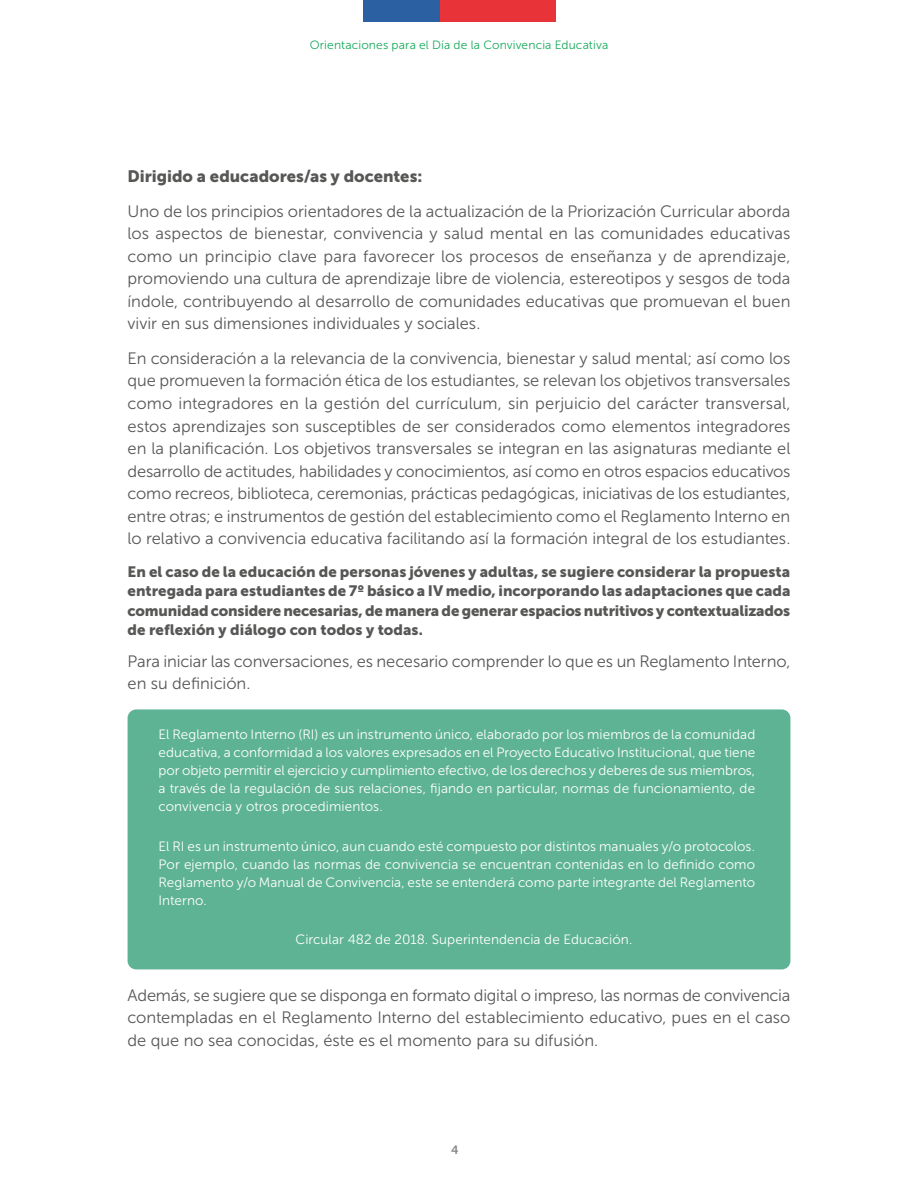
<style>
.page{position:relative;width:918px;height:1188px;background:#fff}
.page>*{position:absolute;margin:0;border:0;box-sizing:border-box;transform-origin:0 0}
.t1{font:16.5px/22.5px "Museo Sans 300";letter-spacing:-.005em;color:#575756;text-align:justify}
.t2{font:16.5px "Museo Sans 900";color:#575756}
.t3{font:15px/19.5px "Museo Sans 900";color:#575756;text-align:justify}
.t4{font:13.5px/18px "Museo Sans 300";letter-spacing:.005em;color:#fff;text-align:justify}
.t5{font:12px "Museo Sans 300";letter-spacing:.015em;color:#14aa5a}
.t6{font:12px "Museo Sans 700";color:#878787}
</style>
<div class="page">
<div style="left:128px;top:709px;width:662px;height:260px;background:#5eb394;border-radius:9px"></div>
<div style="left:363px;top:0;width:80px;height:21px;background:#2b61a3"></div>
<div style="left:440px;top:0;width:115px;height:21px;background:#e83338"></div>
<p class="t5" style="left:310px;top:39px;width:300px">Orientaciones para el Día de la Convivencia Educativa</p>
<p class="t2" style="left:128px;top:167px;width:296px">Dirigido a educadores/as y docentes:</p>
<p class="t1" style="left:128px;top:200px;width:664px">Uno de los principios orientadores de la actualización de la Priorización Curricular aborda los aspectos de bienestar, convivencia y salud mental en las comunidades educativas como un principio clave para favorecer los procesos de enseñanza y de aprendizaje, promoviendo una cultura de aprendizaje libre de violencia, estereotipos y sesgos de toda índole, contribuyendo al desarrollo de comunidades educativas que promuevan el buen vivir en sus dimensiones individuales y sociales.</p>
<p class="t1" style="left:128px;top:347px;width:664px">En consideración a la relevancia de la convivencia, bienestar y salud mental; así como los que promueven la formación ética de los estudiantes, se relevan los objetivos transversales como integradores en la gestión del currículum, sin perjuicio del carácter transversal, estos aprendizajes son susceptibles de ser considerados como elementos integradores en la planificación. Los objetivos transversales se integran en las asignaturas mediante el desarrollo de actitudes, habilidades y conocimientos, así como en otros espacios educativos como recreos, biblioteca, ceremonias, prácticas pedagógicas, iniciativas de los estudiantes, entre otras; e instrumentos de gestión del establecimiento como el Reglamento Interno en lo relativo a convivencia educativa facilitando así la formación integral de los estudiantes.</p>
<p class="t3" style="left:128px;top:562px;width:664px">En el caso de la educación de personas jóvenes y adultas, se sugiere considerar la propuesta entregada para estudiantes de 7º básico a IV medio, incorporando las adaptaciones que cada comunidad considere necesarias, de manera de generar espacios nutritivos y contextualizados de reflexión y diálogo con todos y todas.</p>
<p class="t1" style="left:128px;top:650px;width:664px">Para iniciar las conversaciones, es necesario comprender lo que es un Reglamento Interno, en su definición.</p>
<p class="t4" style="left:159px;top:726px;width:598px">El Reglamento Interno (RI) es un instrumento único, elaborado por los miembros de la comunidad educativa, a conformidad a los valores expresados en el Proyecto Educativo Institucional, que tiene por objeto permitir el ejercicio y cumplimiento efectivo, de los derechos y deberes de sus miembros, a través de la regulación de sus relaciones, fijando en particular, normas de funcionamiento, de convivencia y otros procedimientos.</p>
<p class="t4" style="left:159px;top:837px;width:598px">El RI es un instrumento único, aun cuando esté compuesto por distintos manuales y/o protocolos.<br>Por ejemplo, cuando las normas de convivencia se encuentran contenidas en lo definido como Reglamento y/o Manual de Convivencia, este se entenderá como parte integrante del Reglamento Interno.</p>
<p class="t4" style="left:296px;top:930px;width:338px">Circular 482 de 2018. Superintendencia de Educación.</p>
<p class="t1" style="left:128px;top:984px;width:664px">Además, se sugiere que se disponga en formato digital o impreso, las normas de convivencia contempladas en el Reglamento Interno del establecimiento educativo, pues en el caso de que no sea conocidas, éste es el momento para su difusión.</p>
<p class="t6" style="left:451px;top:1143px;width:9px">4</p>
</div>
